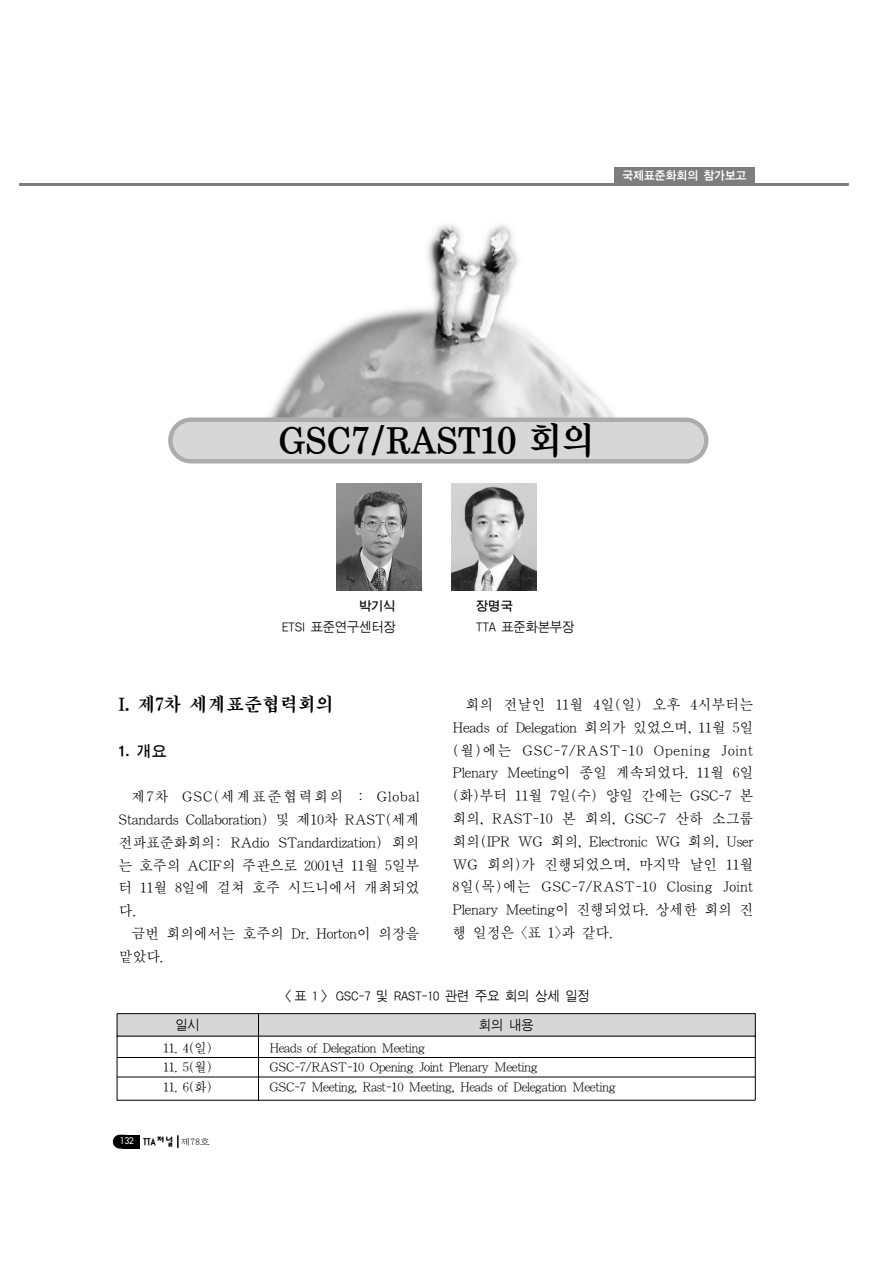
<style>
.page{position:relative;width:893px;height:1263px;background:#fff}
.page>*{position:absolute;margin:0;border:0;box-sizing:border-box;transform-origin:0 0}
.t1{font:36px "C Mjo M";letter-spacing:-.045em;color:#000;scale:.95 1}
.t2{font:19.5px "J Cbm K";letter-spacing:-.03em;color:#000;scale:.95 1}
.t3{font:16.5px "JC Ntg T";color:#000;scale:.95 1}
.t4{font:15px/22.8px "J Csm";letter-spacing:-.035em;color:#000;text-align:justify;scale:.95 1}
.t5{font:13.5px/19.5px "J Csm";letter-spacing:-.05em;color:#000;scale:.95 1}
.t6{font:13.5px "J Cmg J";letter-spacing:-.05em;color:#000;scale:.95 1}
.t7{font:13.5px "JC Ntg T";letter-spacing:-.05em;color:#000;scale:.95 1}
.t8{font:12px "YGO14";letter-spacing:-.05em;color:#fff;scale:.95 1}
.t9{font:11.25px "JCS Uam A";letter-spacing:-.025em;color:#000;scale:.95 1}
.s1{font-family:"Futura";font-size:9px;color:#fff}
.s2{font-family:"JC Nsm";font-size:10.5px}
</style>
<div class="page">
<div style="left:113px;top:1135px;width:19px;height:14px;background:#000;border-radius:7px"></div>
<div style="left:122px;top:1135px;width:17px;height:14px;background:#000"></div>
<svg style="left:177px;top:1135px;width:1px;height:13px"></svg>
<hr style="left:19px;top:183px;width:829px;height:3px;background:#7d7d7d">
<div style="left:614px;top:168px;width:140px;height:15px;background:#7d7d7d"></div>
<img style="left:268px;top:225px;width:347px;height:192px">
<div style="left:173px;top:422px;width:531px;height:37px;background:#d7d7d7;border-radius:18px"></div>
<div style="left:168px;top:417px;width:540px;height:47px;border:4px solid #acacac;border-radius:21px"></div>
<img style="left:336px;top:484px;width:85px;height:106px">
<img style="left:451px;top:484px;width:85px;height:106px">
<div style="left:117px;top:1014px;width:638px;height:23px;background:#d7d7d7"></div>
<hr style="left:117px;top:1013px;width:638px;height:1px;background:#000">
<hr style="left:117px;top:1014px;width:1px;height:86px;background:#000">
<hr style="left:258px;top:1014px;width:1px;height:86px;background:#000">
<hr style="left:755px;top:1014px;width:1px;height:86px;background:#000">
<hr style="left:117px;top:1036px;width:638px;height:1px;background:#000">
<hr style="left:117px;top:1100px;width:638px;height:1px;background:#000">
<hr style="left:117px;top:1057px;width:638px;height:1px;background:#000">
<hr style="left:117px;top:1077px;width:638px;height:1px;background:#000">
<p class="t8" style="left:622px;top:170px;width:133px">국제표준화회의 참가보고</p>
<h1 class="t1" style="left:278px;top:424px;width:335px">GSC7/RAST10 회의</h1>
<p class="t7" style="left:359px;top:600px;width:41px">박기식</p>
<p class="t6" style="left:282px;top:621px;width:122px">ETSI 표준연구센터장</p>
<p class="t7" style="left:476px;top:600px;width:41px">장명국</p>
<p class="t6" style="left:476px;top:621px;width:106px">TTA 표준화본부장</p>
<h2 class="t2" style="left:119px;top:695px;width:228px">I. 제7차 세계표준협력회의</h2>
<p class="t3" style="left:119px;top:743px;width:53px">1. 개요</p>
<p class="t4" style="left:119px;top:786px;width:318px;text-indent:13px">제7차 GSC(세계표준협력회의 : Global Standards Collaboration) 및 제10차 RAST(세계 전파표준화회의: RAdio STandardization) 회의 는 호주의 ACIF의 주관으로 2001년 11월 5일부 터 11월 8일에 걸쳐 호주 시드니에서 개최되었 다.</p>
<p class="t4" style="left:119px;top:923px;width:318px;text-indent:13px">금번 회의에서는 호주의 Dr. Horton이 의장을 맡았다.</p>
<p class="t4" style="left:452px;top:694px;width:318px;text-indent:13px">회의 전날인 11월 4일(일) 오후 4시부터는 Heads of Delegation 회의가 있었으며, 11월 5일 (월)에는 GSC-7/RAST-10 Opening Joint Plenary Meeting이 종일 계속되었다. 11월 6일 (화)부터 11월 7일(수) 양일 간에는 GSC-7 본 회의, RAST-10 본 회의, GSC-7 산하 소그룹 회의(IPR WG 회의, Electronic WG 회의, User WG 회의)가 진행되었으며, 마지막 날인 11월 8일(목)에는 GSC-7/RAST-10 Closing Joint Plenary Meeting이 진행되었다. 상세한 회의 진 행 일정은 &lt;표 1&gt;과 같다.</p>
<p class="t6" style="left:282px;top:990px;width:326px">＜표 1＞ GSC-7 및 RAST-10 관련 주요 회의 상세 일정</p>
<p class="t6" style="left:175px;top:1019px;width:28px">일시</p>
<p class="t6" style="left:479px;top:1019px;width:60px">회의 내용</p>
<p class="t5" style="left:163px;top:1039px;width:54px">11. 4(일)</p>
<p class="t5" style="left:163px;top:1058px;width:54px">11. 5(월)</p>
<p class="t5" style="left:163px;top:1078px;width:54px">11. 6(화)</p>
<p class="t5" style="left:269px;top:1039px;width:366px">Heads of Delegation Meeting<br>GSC-7/RAST-10 Opening Joint Plenary Meeting<br>GSC-7 Meeting, Rast-10 Meeting, Heads of Delegation Meeting</p>
<p class="t9" style="left:120px;top:1137px;width:96px"><span class="s1">132</span> TTA저널 <span class="s2">제78호</span></p>
</div>
